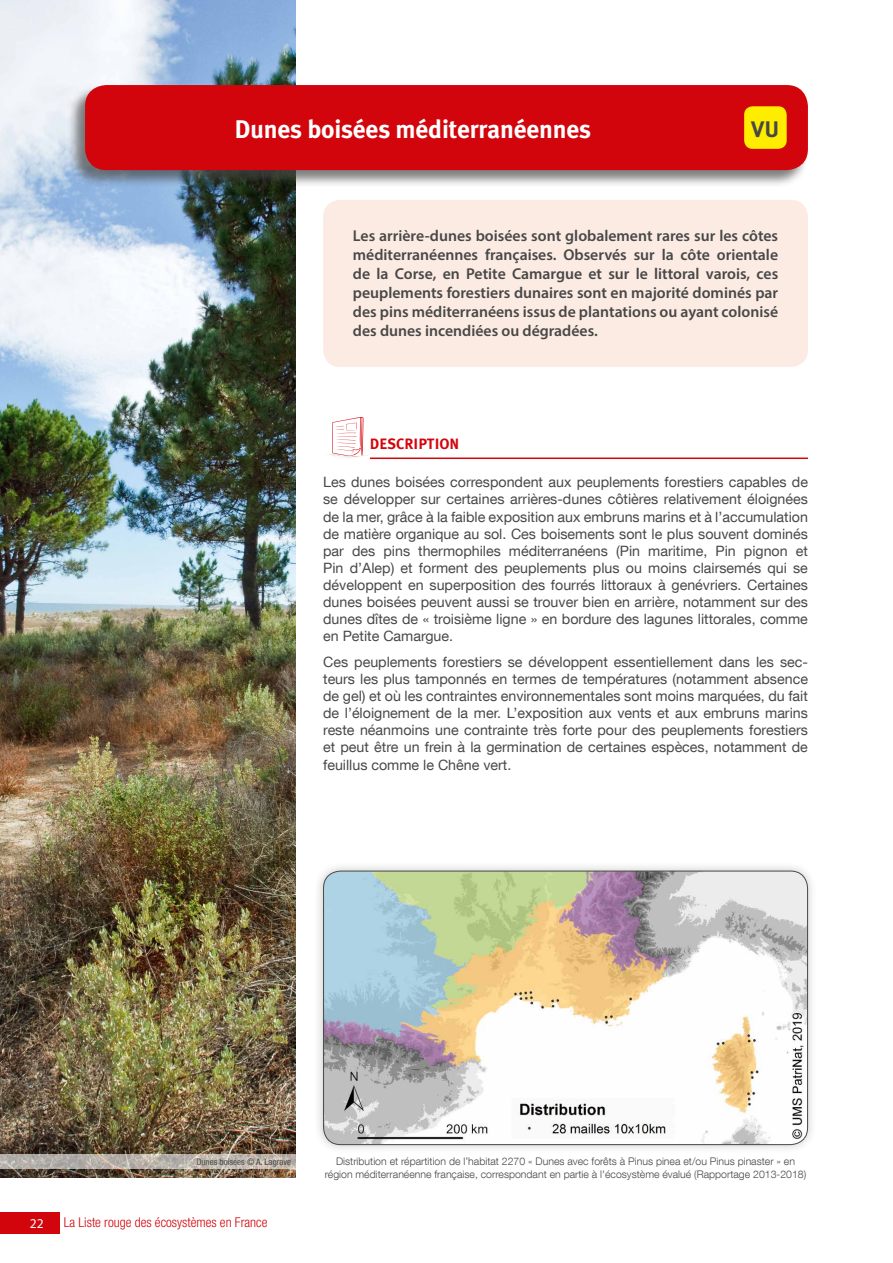
<style>
.page{position:relative;width:893px;height:1263px;background:#fff}
.page>*{position:absolute;margin:0;border:0;box-sizing:border-box;transform-origin:0 0}
.t1{font:700 25.5px "Meta Plus";letter-spacing:-.01em;color:#fff}
.t2{font:700 22.5px "Meta Plus";color:#484847}
.t3{font:600 15.75px/18.9px "Myriad Pro";color:#484847;text-align:justify}
.t4{font:700 15px "Meta Plus";color:#d3050c}
.t5{font:14.25px/17.1px "Helvetica Neue LT Com";color:#484847;text-align:justify}
.t6{font:300 condensed 13.5px "Helvetica Neue LT Com";color:#d3050c}
.t7{font:13.5px "Myriad Pro";color:#fff}
.t8{font:300 10.5px/12.6px "Helvetica Neue LT Com";color:#484847;text-align:center}
.t9{font:condensed 9px "Helvetica Neue LT Com";color:#484847}
</style>
<div class="page">
<div style="left:0;top:1212px;width:59px;height:21px;background:#d3050c"></div>
<img style="left:0;top:0;width:296px;height:1178px">
<div style="left:323px;top:200px;width:485px;height:167px;background:#fbebe3;border-radius:17px"></div>
<div style="left:68px;top:85px;width:740px;height:103px;background:#484847;opacity:.7"></div>
<div style="left:85px;top:85px;width:723px;height:85px;background:#d3050c;border-radius:21px"></div>
<hr style="left:370px;top:457px;width:438px;height:2px;background:#d3050c">
<svg style="left:329px;top:417px;width:39px;height:41px"></svg>
<svg style="left:0;top:1154px;width:296px;height:15px;background:#bbb5ad"></svg>
<div style="left:744px;top:106px;width:43px;height:43px;background:#ffed00;border-radius:9px"></div>
<div style="left:314px;top:862px;width:503px;height:292px;background:#484847;opacity:.3"></div>
<img style="left:324px;top:871px;width:483px;height:273px">
<div style="left:323px;top:871px;width:485px;height:274px;border:1px solid #484847;border-radius:17px"></div>
<h1 class="t1" style="left:235px;top:114px;width:358px">Dunes boisées méditerranéennes</h1>
<h2 class="t2" style="left:751px;top:116px;width:30px">VU</h2>
<p class="t3" style="left:353px;top:226px;width:427px">Les arrière-dunes boisées sont globalement rares sur les côtes méditerranéennes françaises. Observés sur la côte orientale de la Corse, en Petite Camargue et sur le littoral varois, ces peuplements forestiers dunaires sont en majorité dominés par des pins méditerranéens issus de plantations ou ayant colonisé des dunes incendiées ou dégradées.</p>
<p class="t4" style="left:370px;top:435px;width:91px">DESCRIPTION</p>
<p class="t5" style="left:323px;top:473px;width:486px">Les dunes boisées correspondent aux peuplements forestiers capables de se développer sur certaines arrières-dunes côtières relativement éloignées de la mer, grâce à la faible exposition aux embruns marins et à l’accumulation de matière organique au sol. Ces boisements sont le plus souvent dominés par des pins thermophiles méditerranéens (Pin maritime, Pin pignon et Pin d’Alep) et forment des peuplements plus ou moins clairsemés qui se développent en superposition des fourrés littoraux à genévriers. Certaines dunes boisées peuvent aussi se trouver bien en arrière, notamment sur des dunes dîtes de « troisième ligne » en bordure des lagunes littorales, comme en Petite Camargue.</p>
<p class="t5" style="left:323px;top:653px;width:486px">Ces peuplements forestiers se développent essentiellement dans les sec&shy;teurs les plus tamponnés en termes de températures (notamment absence de gel) et où les contraintes environnementales sont moins marquées, du fait de l’éloignement de la mer. L’exposition aux vents et aux embruns marins reste néanmoins une contrainte très forte pour des peuplements forestiers et peut être un frein à la germination de certaines espèces, notamment de feuillus comme le Chêne vert.</p>
<p class="t9" style="left:196px;top:1157px;width:96px">Dunes boisées © A. Lagrave</p>
<p class="t7" style="left:30px;top:1215px;width:15px">22</p>
<p class="t6" style="left:64px;top:1215px;width:205px">La Liste rouge des écosystèmes en France</p>
<p class="t8" style="left:325px;top:1155px;width:483px">Distribution et répartition de l’habitat 2270 « Dunes avec forêts à Pinus pinea et/ou Pinus pinaster » en région méditerranéenne française, correspondant en partie à l'écosystème évalué (Rapportage 2013-2018)</p>
</div>
